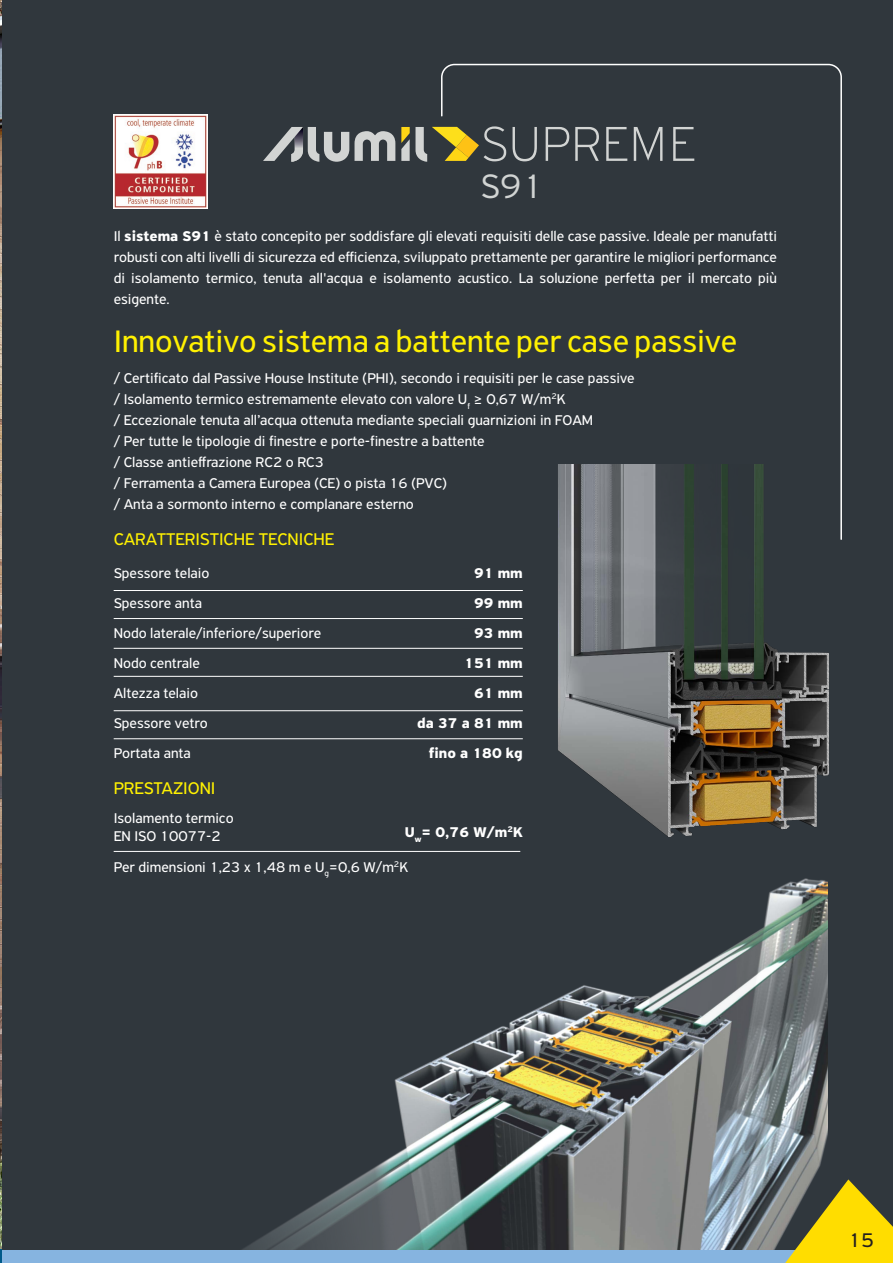
<style>
.page{position:relative;width:893px;height:1263px;background:#30373d}
.page>*{position:absolute;margin:0;border:0;box-sizing:border-box;transform-origin:0 0}
.t1{font:300 36px "PF Highway Sans Pro";color:#d1d4d3}
.t2{font:33px "PF Highway Sans Pro";color:#fff101}
.t3{font:21px "PF Highway Sans Pro";color:#231f20}
.t4{font:18px "PF Highway Sans Pro";color:#fff101}
.t5{font:15px/21px "PF Highway Sans Pro";color:#fff;text-align:justify}
.t6{font:700 15px "PF Highway Sans Pro";color:#fff}
.s1{font-weight:700}
</style>
<div class="page">
<img style="left:0;top:0;width:1px;height:1250px">
<img style="left:242px;top:878px;width:586px;height:372px">
<div style="left:0;top:1250px;width:893px;height:13px;background:#86b4e0"></div>
<svg style="left:441px;top:63px;width:401px;height:401px"></svg>
<img style="left:558px;top:464px;width:284px;height:373px">
<hr style="left:114px;top:590px;width:409px;height:1px;background:#fff">
<hr style="left:114px;top:851px;width:406px;height:1px;background:#fff">
<svg style="left:355px;top:131px;width:40px;height:30px"></svg>
<svg style="left:263px;top:127px;width:86px;height:35px"></svg>
<svg style="left:513px;top:127px;width:24px;height:34px"></svg>
<svg style="left:546px;top:127px;width:23px;height:34px"></svg>
<svg style="left:575px;top:127px;width:24px;height:34px"></svg>
<svg style="left:606px;top:127px;width:21px;height:34px"></svg>
<svg style="left:634px;top:127px;width:28px;height:34px"></svg>
<svg style="left:673px;top:127px;width:21px;height:34px"></svg>
<svg style="left:401px;top:126px;width:105px;height:36px"></svg>
<hr style="left:114px;top:618px;width:409px;height:1px;background:#fff">
<hr style="left:114px;top:648px;width:409px;height:1px;background:#fff">
<hr style="left:114px;top:676px;width:409px;height:1px;background:#fff">
<hr style="left:114px;top:710px;width:409px;height:1px;background:#fff">
<hr style="left:114px;top:738px;width:409px;height:1px;background:#fff">
<img style="left:114px;top:115px;width:93px;height:93px">
<svg style="left:785px;top:1179px;width:108px;height:84px"></svg>
<svg style="left:0;top:1250px;width:1px;height:13px"></svg>
<p class="t1" style="left:481px;top:165px;width:65px">S91</p>
<p class="t5" style="left:114px;top:225px;width:665px">Il <span class="s1">sistema S91</span> è stato concepito per soddisfare gli elevati requisiti delle case passive. Ideale per manufatti robusti con alti livelli di sicurezza ed efficienza, sviluppato prettamente per garantire le migliori performance di isolamento termico, tenuta all'acqua e isolamento acustico. La soluzione perfetta per il mercato più esigente.</p>
<p class="t2" style="left:114px;top:321px;width:625px">Innovativo sistema a battente per case passive</p>
<p class="t5" style="left:114px;top:368px;width:522px">/ Certificato dal Passive House Institute (PHI), secondo i requisiti per le case passive</p>
<p class="t5" style="left:114px;top:389px;width:453px">/ Isolamento termico estremamente elevato con valore U<sub>f</sub> ≥ 0,67 W/m<sup>2</sup>K</p>
<p class="t5" style="left:114px;top:410px;width:481px">/ Eccezionale tenuta all’acqua ottenuta mediante speciali guarnizioni in FOAM</p>
<p class="t5" style="left:114px;top:431px;width:372px">/ Per tutte le tipologie di finestre e porte-finestre a battente</p>
<p class="t5" style="left:114px;top:452px;width:212px">/ Classe antieffrazione RC2 o RC3</p>
<p class="t5" style="left:114px;top:473px;width:335px">/ Ferramenta a Camera Europea (CE) o pista 16 (PVC)</p>
<p class="t5" style="left:114px;top:494px;width:302px">/ Anta a sormonto interno e complanare esterno</p>
<p class="t4" style="left:114px;top:528px;width:222px">CARATTERISTICHE TECNICHE</p>
<p class="t5" style="left:114px;top:563px;width:97px">Spessore telaio</p>
<p class="t5" style="left:114px;top:593px;width:90px">Spessore anta</p>
<p class="t5" style="left:114px;top:623px;width:209px">Nodo laterale/inferiore/superiore</p>
<p class="t5" style="left:114px;top:653px;width:88px">Nodo centrale</p>
<p class="t5" style="left:114px;top:683px;width:86px">Altezza telaio</p>
<p class="t5" style="left:114px;top:713px;width:96px">Spessore vetro</p>
<p class="t5" style="left:114px;top:743px;width:79px">Portata anta</p>
<p class="t4" style="left:114px;top:777px;width:103px">PRESTAZIONI</p>
<p class="t6" style="left:474px;top:565px;width:50px">91 mm</p>
<p class="t6" style="left:474px;top:595px;width:50px">99 mm</p>
<p class="t6" style="left:474px;top:625px;width:50px">93 mm</p>
<p class="t6" style="left:464px;top:655px;width:60px">151 mm</p>
<p class="t6" style="left:474px;top:685px;width:50px">61 mm</p>
<p class="t6" style="left:417px;top:715px;width:107px">da 37 a 81 mm</p>
<p class="t6" style="left:429px;top:745px;width:95px">fino a 180 kg</p>
<p class="t5" style="left:114px;top:807px;width:121px">Isolamento termico</p>
<p class="t5" style="left:114px;top:825px;width:109px">EN ISO 10077-2</p>
<p class="t6" style="left:405px;top:824px;width:119px">U<sub>w</sub>= 0,76 W/m<sup>2</sup>K</p>
<p class="t5" style="left:114px;top:856px;width:296px">Per dimensioni 1,23 x 1,48 m e U<sub>g</sub>=0,6 W/m<sup>2</sup>K</p>
<p class="t3" style="left:848px;top:1227px;width:27px">15</p>
</div>
